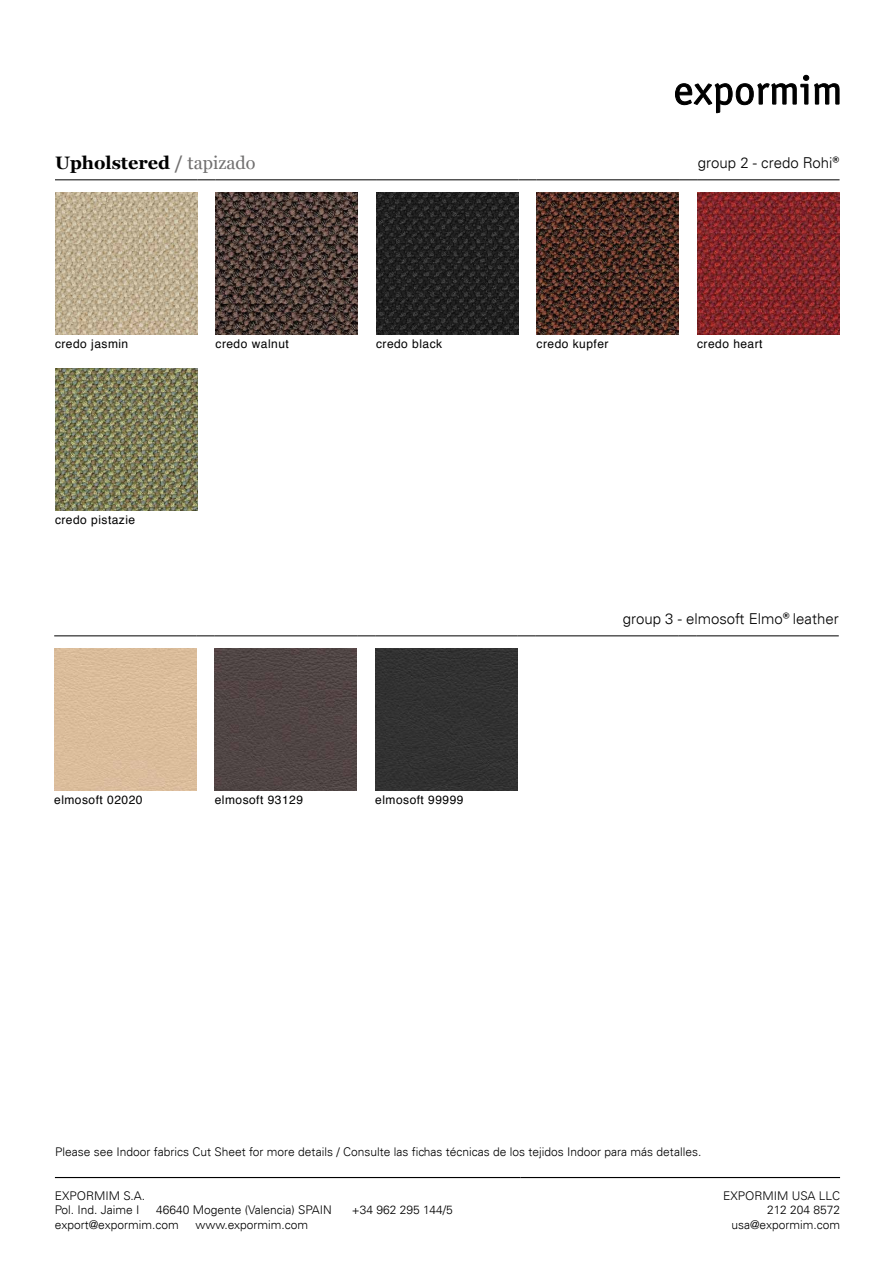
<style>
.page{position:relative;width:893px;height:1263px;background:#fff}
.page>*{position:absolute;margin:0;border:0;box-sizing:border-box;transform-origin:0 0}
.t1{font:700 18px "Georgia";color:#000}
.t2{font:300 15px "Univers LT";color:#000}
.t3{font:300 12px/14.4px "Univers LT";color:#000}
.t4{font:12px "Helvetica";letter-spacing:.04em;color:#000}
.s1{color:#706f6f}
.s2{font-weight:400;color:#706f6f}
.s3{font-family:"Neutral Std";font-weight:500}
</style>
<div class="page">
<svg style="left:675px;top:75px;width:164px;height:38px"></svg>
<hr style="left:55px;top:179px;width:142px;height:1px;background:#000">
<svg style="left:197px;top:179px;width:19px;height:1px"></svg>
<hr style="left:216px;top:179px;width:142px;height:1px;background:#000">
<svg style="left:358px;top:179px;width:18px;height:1px"></svg>
<hr style="left:376px;top:179px;width:142px;height:1px;background:#000">
<svg style="left:518px;top:179px;width:19px;height:1px"></svg>
<hr style="left:537px;top:179px;width:142px;height:1px;background:#000">
<svg style="left:679px;top:179px;width:18px;height:1px"></svg>
<hr style="left:697px;top:179px;width:142px;height:1px;background:#000">
<img style="left:55px;top:193px;width:142px;height:142px">
<img style="left:216px;top:193px;width:142px;height:142px">
<img style="left:376px;top:193px;width:142px;height:142px">
<img style="left:537px;top:193px;width:142px;height:142px">
<img style="left:697px;top:193px;width:142px;height:142px">
<img style="left:55px;top:368px;width:142px;height:142px">
<hr style="left:55px;top:1177px;width:466px;height:1px;background:#000">
<hr style="left:521px;top:1177px;width:319px;height:1px;background:#000">
<hr style="left:54px;top:635px;width:143px;height:1px;background:#000">
<svg style="left:197px;top:635px;width:18px;height:1px"></svg>
<hr style="left:215px;top:635px;width:142px;height:1px;background:#000">
<svg style="left:357px;top:635px;width:18px;height:1px"></svg>
<hr style="left:375px;top:635px;width:143px;height:1px;background:#000">
<svg style="left:518px;top:635px;width:18px;height:1px"></svg>
<hr style="left:536px;top:635px;width:142px;height:1px;background:#000">
<svg style="left:678px;top:635px;width:18px;height:1px"></svg>
<hr style="left:696px;top:635px;width:143px;height:1px;background:#000">
<div style="left:54px;top:649px;width:142px;height:142px;background:#dbbd9b"></div>
<img style="left:215px;top:649px;width:142px;height:142px">
<div style="left:375px;top:649px;width:142px;height:142px;background:#313131"></div>
<h1 class="t1" style="left:55px;top:149px;width:202px">Upholstered <span class="s1">/</span> <span class="s2">tapizado</span></h1>
<p class="t2" style="left:698px;top:153px;width:143px">group 2 - credo Rohi<span class="s3">®</span></p>
<p class="t4" style="left:55px;top:335px;width:75px">credo jasmin</p>
<p class="t4" style="left:216px;top:335px;width:75px">credo walnut</p>
<p class="t4" style="left:376px;top:335px;width:68px">credo black</p>
<p class="t4" style="left:537px;top:335px;width:73px">credo kupfer</p>
<p class="t4" style="left:697px;top:335px;width:67px">credo heart</p>
<p class="t4" style="left:55px;top:510px;width:82px">credo pistazie</p>
<p class="t4" style="left:54px;top:791px;width:90px">elmosoft 02020</p>
<p class="t4" style="left:215px;top:791px;width:90px">elmosoft 93129</p>
<p class="t4" style="left:375px;top:791px;width:90px">elmosoft 99999</p>
<p class="t2" style="left:623px;top:609px;width:218px">group 3 - elmosoft Elmo<span class="s3">®</span> leather</p>
<p class="t3" style="left:55px;top:1144px;width:648px">Please see Indoor fabrics Cut Sheet for more details / Consulte las fichas técnicas de los tejidos Indoor para más detalles.</p>
<p class="t3" style="left:55px;top:1188px;width:92px">EXPORMIM S.A.<br>Pol. Ind. Jaime I</p>
<p class="t3" style="left:156px;top:1203px;width:177px">46640 Mogente (Valencia) SPAIN</p>
<p class="t3" style="left:352px;top:1203px;width:102px">+34 962 295 144/5</p>
<p class="t3" style="left:55px;top:1217px;width:125px">export@expormim.com</p>
<p class="t3" style="left:195px;top:1217px;width:114px">www.expormim.com</p>
<p class="t3" style="left:723px;top:1188px;width:119px;text-align:right">EXPORMIM USA LLC<br>212 204 8572 usa@expormim.com</p>
</div>
